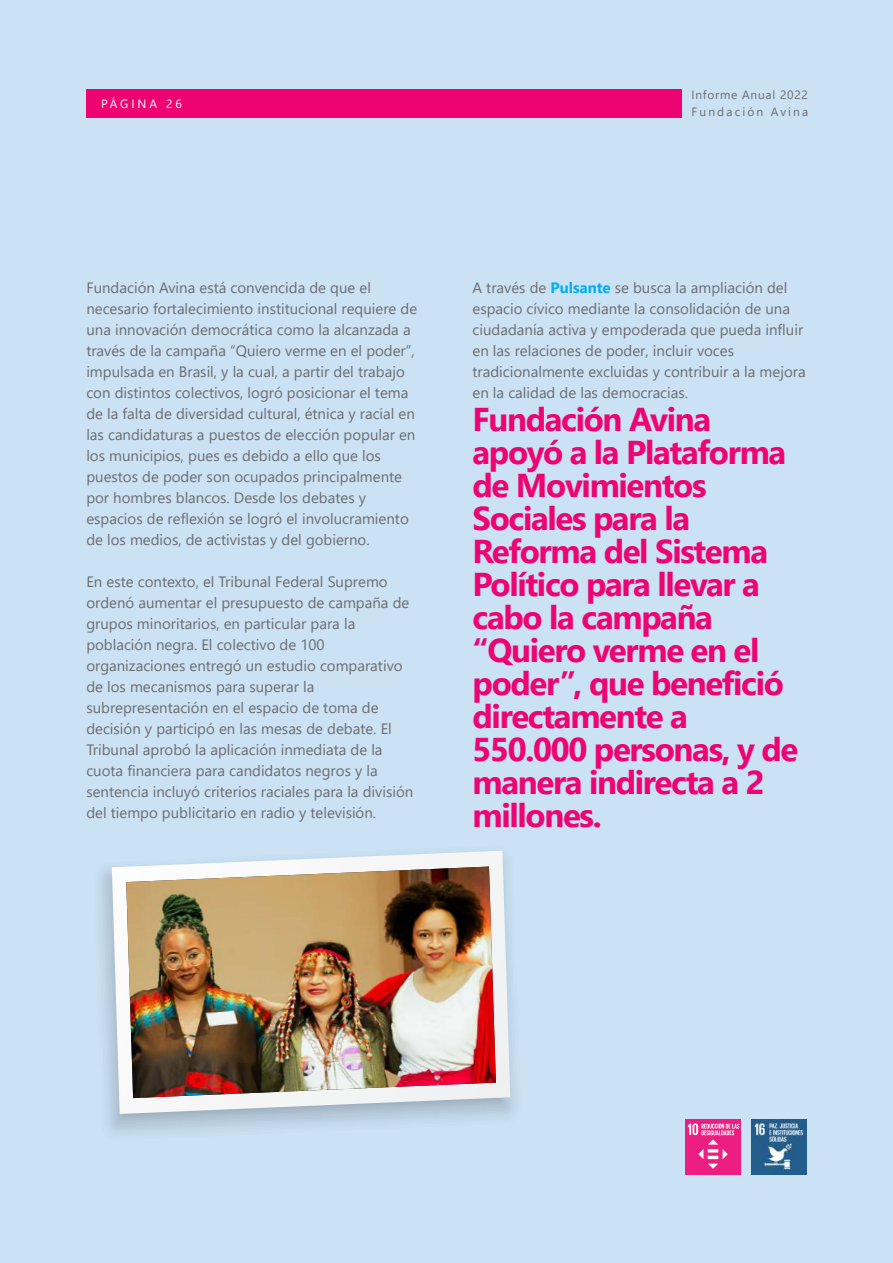
<style>
.page{position:relative;width:893px;height:1263px;background:#fff}
.page>*{position:absolute;margin:0;border:0;box-sizing:border-box;transform-origin:0 0}
.t1{font:700 33px/33px "Segoe UI";letter-spacing:-.04em;color:#ed0372}
.t2{font:15px/21px "Segoe UI";color:#6c6d70}
.t3{font:12px/16.5px "Segoe UI";letter-spacing:.06em;color:#6c6d70}
.t4{font:12px "Segoe UI";letter-spacing:.24em;color:#fff}
.s1{font-weight:700;color:#00aeef}
</style>
<div class="page">
<div style="left:1px;top:0;width:892px;height:1263px;background:#cbe1f4"></div>
<div style="left:86px;top:89px;width:595px;height:29px;background:#ed0372"></div>
<img style="left:686px;top:1119px;width:54px;height:55px">
<img style="left:752px;top:1119px;width:54px;height:55px">
<svg style="left:102px;top:871px;width:411px;height:261px"></svg>
<svg style="left:112px;top:851px;width:398px;height:263px"></svg>
<img style="left:126px;top:866px;width:370px;height:232px">
<p class="t4" style="left:101px;top:92px;width:82px">PÁGINA 26</p>
<p class="t3" style="left:691px;top:86px;width:118px">Informe Anual 2022<br>Fundación Avina</p>
<p class="t2" style="left:86px;top:276px;width:332px">Fundación Avina está convencida de que el necesario fortalecimiento institucional requiere de una innovación democrática como la alcanzada a través de la campaña “Quiero verme en el poder”, impulsada en Brasil, y la cual, a partir del trabajo con distintos colectivos, logró posicionar el tema de la falta de diversidad cultural, étnica y racial en las candidaturas a puestos de elección popular en los municipios, pues es debido a ello que los puestos de poder son ocupados principalmente por hombres blancos. Desde los debates y espacios de reflexión se logró el involucramiento de los medios, de activistas y del gobierno.</p>
<p class="t2" style="left:86px;top:570px;width:328px">En este contexto, el Tribunal Federal Supremo ordenó aumentar el presupuesto de campaña de grupos minoritarios, en particular para la población negra. El colectivo de 100 organizaciones entregó un estudio comparativo de los mecanismos para superar la subrepresentación en el espacio de toma de decisión y participó en las mesas de debate. El Tribunal aprobó la aplicación inmediata de la cuota financiera para candidatos negros y la sentencia incluyó criterios raciales para la división del tiempo publicitario en radio y televisión.</p>
<p class="t2" style="left:472px;top:276px;width:335px">A través de <span class="s1">Pulsante</span> se busca la ampliación del espacio cívico mediante la consolidación de una ciudadanía activa y empoderada que pueda influir en las relaciones de poder, incluir voces tradicionalmente excluidas y contribuir a la mejora en la calidad de las democracias.</p>
<p class="t1" style="left:472px;top:400px;width:327px">Fundación Avina apoyó a la Plataforma de Movimientos<br>Sociales para la<br>Reforma del Sistema<br>Político para llevar a cabo la campaña “Quiero verme en el poder”, que benefició directamente a<br>550.000 personas, y de manera indirecta a 2 millones.</p>
</div>
